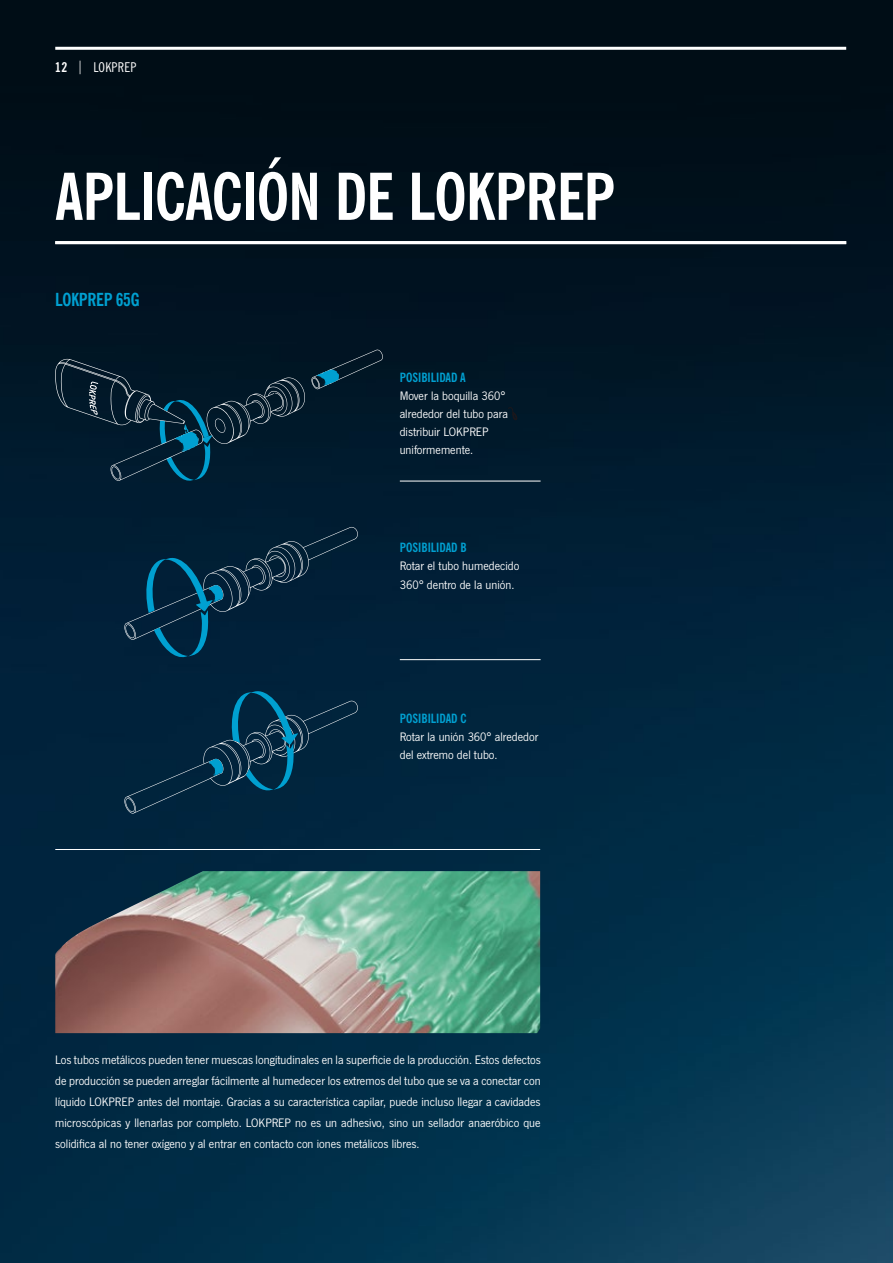
<style>
.page{position:relative;width:893px;height:1263px;background:#fff}
.page>*{position:absolute;margin:0;border:0;box-sizing:border-box;transform-origin:0 0}
.t1{font:700 condensed 64.5px "News Gothic BT";letter-spacing:-.015em;color:#fff}
.t2{font:700 condensed 18px "News Gothic BT";letter-spacing:-.02em;color:#00a0d1}
.t3{font:condensed 13.5px "News Gothic BT";letter-spacing:.02em;color:#fff}
.t4{font:12.75px/18px "News Gothic T";color:#fff}
.t5{font:700 condensed 12.75px "News Gothic BT";color:#00a0d1}
.s1{font-weight:700}
</style>
<div class="page">
<img style="left:0;top:0;width:893px;height:1263px">
<img style="left:55px;top:871px;width:485px;height:162px">
<hr style="left:55px;top:47px;width:791px;height:3px;background:#fff">
<hr style="left:55px;top:241px;width:791px;height:3px;background:#fff">
<svg style="left:508px;top:407px;width:9px;height:13px"></svg>
<hr style="left:55px;top:849px;width:485px;height:1px;background:#fff">
<hr style="left:400px;top:481px;width:141px;height:1px;background:#fff">
<hr style="left:400px;top:659px;width:141px;height:1px;background:#fff">
<svg style="left:311px;top:350px;width:72px;height:39px;background:#092737"></svg>
<svg style="left:55px;top:359px;width:250px;height:123px;background:#092537"></svg>
<svg style="left:124px;top:527px;width:234px;height:132px;background:#052941"></svg>
<svg style="left:124px;top:689px;width:234px;height:124px;background:#052d46"></svg>
<p class="t3" style="left:55px;top:59px;width:83px"><span class="s1">12</span> | LOKPREP</p>
<h1 class="t1" style="left:55px;top:157px;width:562px">APLICACIÓN DE LOKPREP</h1>
<h2 class="t2" style="left:55px;top:289px;width:86px">LOKPREP 65G</h2>
<p class="t5" style="left:400px;top:369px;width:68px">POSIBILIDAD A</p>
<p class="t4" style="left:400px;top:386px;width:110px">Mover la boquilla 360° alrededor del tubo para distribuir LOKPREP uniformemente.</p>
<p class="t5" style="left:400px;top:540px;width:68px">POSIBILIDAD B</p>
<p class="t4" style="left:400px;top:557px;width:121px">Rotar el tubo humedecido<br>360° dentro de la unión.</p>
<p class="t5" style="left:400px;top:711px;width:68px">POSIBILIDAD C</p>
<p class="t4" style="left:400px;top:728px;width:140px">Rotar la unión 360° alrededor del extremo del tubo.</p>
<p class="t4" style="left:55px;top:1049px;width:487px;line-height:21px;text-align:justify">Los tubos metálicos pueden tener muescas longitudinales en la superficie de la producción. Estos defectos de producción se pueden arreglar fácilmente al humedecer los extremos del tubo que se va a conectar con líquido LOKPREP antes del montaje. Gracias a su característica capilar, puede incluso llegar a cavidades microscópicas y llenarlas por completo. LOKPREP no es un adhesivo, sino un sellador anaeróbico que solidifica al no tener oxígeno y al entrar en contacto con iones metálicos libres.</p>
</div>
